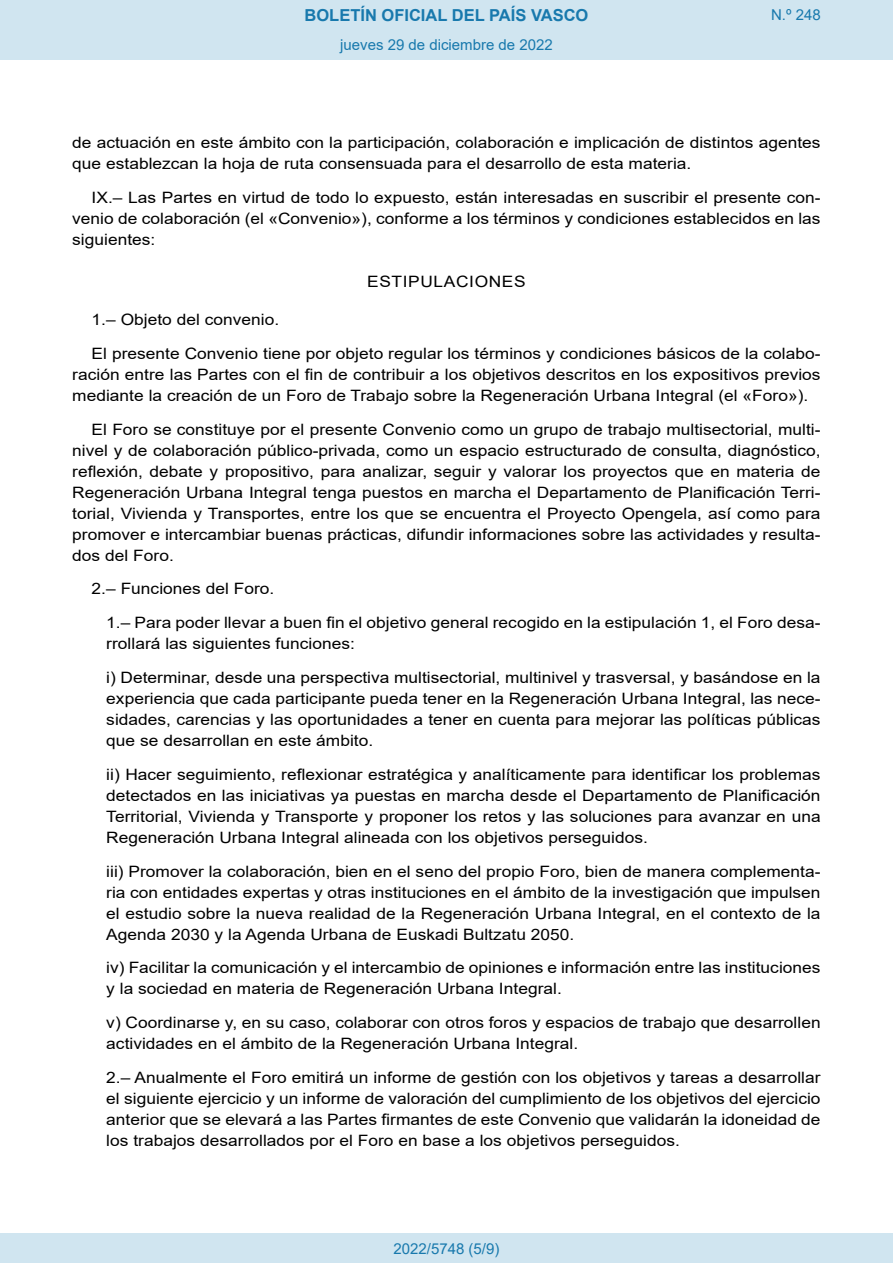
<style>
.page{position:relative;width:893px;height:1263px;background:#fff}
.page>*{position:absolute;margin:0;border:0;box-sizing:border-box;transform-origin:0 0}
.t1{font:700 16.5px "Arial";color:#1879ad}
.BOPVDetalle1{font:15.6px/21px "Arial";color:#000;text-align:justify;scale:1.11 1}
.BOPVDetalle{font:15.6px/21px "Arial";color:#000;text-align:justify;scale:1.11 1}
.BOPVClave{font:15.6px "Arial";letter-spacing:.035em;color:#000;scale:1.11 1}
.Paginacion_Centro{font:15px "Arial";color:#1879ad}
</style>
<div class="page">
<div style="left:0;top:0;width:893px;height:60px;background:#d0e5f0"></div>
<div style="left:0;top:1233px;width:893px;height:30px;background:#d0e5f0"></div>
<p class="t1" style="left:305px;top:3px;width:285px">BOLETÍN OFICIAL DEL PAÍS VASCO</p>
<p class="Paginacion_Centro" style="left:340px;top:35px;width:214px">jueves 29 de diciembre de 2022</p>
<p class="Paginacion_Centro" style="left:771px;top:5px;width:51px">N.º 248</p>
<p class="BOPVDetalle" style="left:72px;top:132px;width:676px">de actuación en este ámbito con la participación, colaboración e implicación de distintos agentes que establezcan la hoja de ruta consensuada para el desarrollo de esta materia.</p>
<p class="BOPVDetalle" style="left:72px;top:187px;width:676px;text-indent:19px">IX.– Las Partes en virtud de todo lo expuesto, están interesadas en suscribir el presente con&shy;venio de colaboración (el «Convenio»), conforme a los términos y condiciones establecidos en las siguientes:</p>
<p class="BOPVClave" style="left:367px;top:271px;width:144px">ESTIPULACIONES</p>
<p class="BOPVDetalle" style="left:92px;top:309px;width:171px">1.– Objeto del convenio.</p>
<p class="BOPVDetalle" style="left:72px;top:343px;width:676px;text-indent:19px">El presente Convenio tiene por objeto regular los términos y condiciones básicos de la colabo&shy;ración entre las Partes con el fin de contribuir a los objetivos descritos en los expositivos previos mediante la creación de un Foro de Trabajo sobre la Regeneración Urbana Integral (el «Foro»).</p>
<p class="BOPVDetalle" style="left:72px;top:419px;width:676px;text-indent:19px">El Foro se constituye por el presente Convenio como un grupo de trabajo multisectorial, multi&shy;nivel y de colaboración público-privada, como un espacio estructurado de consulta, diagnóstico, reflexión, debate y propositivo, para analizar, seguir y valorar los proyectos que en materia de Regeneración Urbana Integral tenga puestos en marcha el Departamento de Planificación Terri&shy;torial, Vivienda y Transportes, entre los que se encuentra el Proyecto Opengela, así como para promover e intercambiar buenas prácticas, difundir informaciones sobre las actividades y resulta&shy;dos del Foro.</p>
<p class="BOPVDetalle" style="left:92px;top:578px;width:166px">2.– Funciones del Foro.</p>
<p class="BOPVDetalle1" style="left:106px;top:612px;width:645px">1.– Para poder llevar a buen fin el objetivo general recogido en la estipulación 1, el Foro desa&shy;rrollará las siguientes funciones:</p>
<p class="BOPVDetalle1" style="left:106px;top:667px;width:645px">i) Determinar, desde una perspectiva multisectorial, multinivel y trasversal, y basándose en la experiencia que cada participante pueda tener en la Regeneración Urbana Integral, las nece&shy;sidades, carencias y las oportunidades a tener en cuenta para mejorar las políticas públicas que se desarrollan en este ámbito.</p>
<p class="BOPVDetalle1" style="left:106px;top:764px;width:645px">ii) Hacer seguimiento, reflexionar estratégica y analíticamente para identificar los problemas detectados en las iniciativas ya puestas en marcha desde el Departamento de Planificación Territorial, Vivienda y Transporte y proponer los retos y las soluciones para avanzar en una Regeneración Urbana Integral alineada con los objetivos perseguidos.</p>
<p class="BOPVDetalle1" style="left:106px;top:860px;width:645px">iii) Promover la colaboración, bien en el seno del propio Foro, bien de manera complementa&shy;ria con entidades expertas y otras instituciones en el ámbito de la investigación que impulsen el estudio sobre la nueva realidad de la Regeneración Urbana Integral, en el contexto de la Agenda 2030 y la Agenda Urbana de Euskadi Bultzatu 2050.</p>
<p class="BOPVDetalle1" style="left:106px;top:957px;width:645px">iv) Facilitar la comunicación y el intercambio de opiniones e información entre las instituciones y la sociedad en materia de Regeneración Urbana Integral.</p>
<p class="BOPVDetalle1" style="left:106px;top:1012px;width:645px">v) Coordinarse y, en su caso, colaborar con otros foros y espacios de trabajo que desarrollen actividades en el ámbito de la Regeneración Urbana Integral.</p>
<p class="BOPVDetalle1" style="left:106px;top:1067px;width:645px">2.– Anualmente el Foro emitirá un informe de gestión con los objetivos y tareas a desarrollar el siguiente ejercicio y un informe de valoración del cumplimiento de los objetivos del ejercicio anterior que se elevará a las Partes firmantes de este Convenio que validarán la idoneidad de los trabajos desarrollados por el Foro en base a los objetivos perseguidos.</p>
<p class="Paginacion_Centro" style="left:393px;top:1238px;width:107px">2022/5748 (5/9)</p>
</div>
